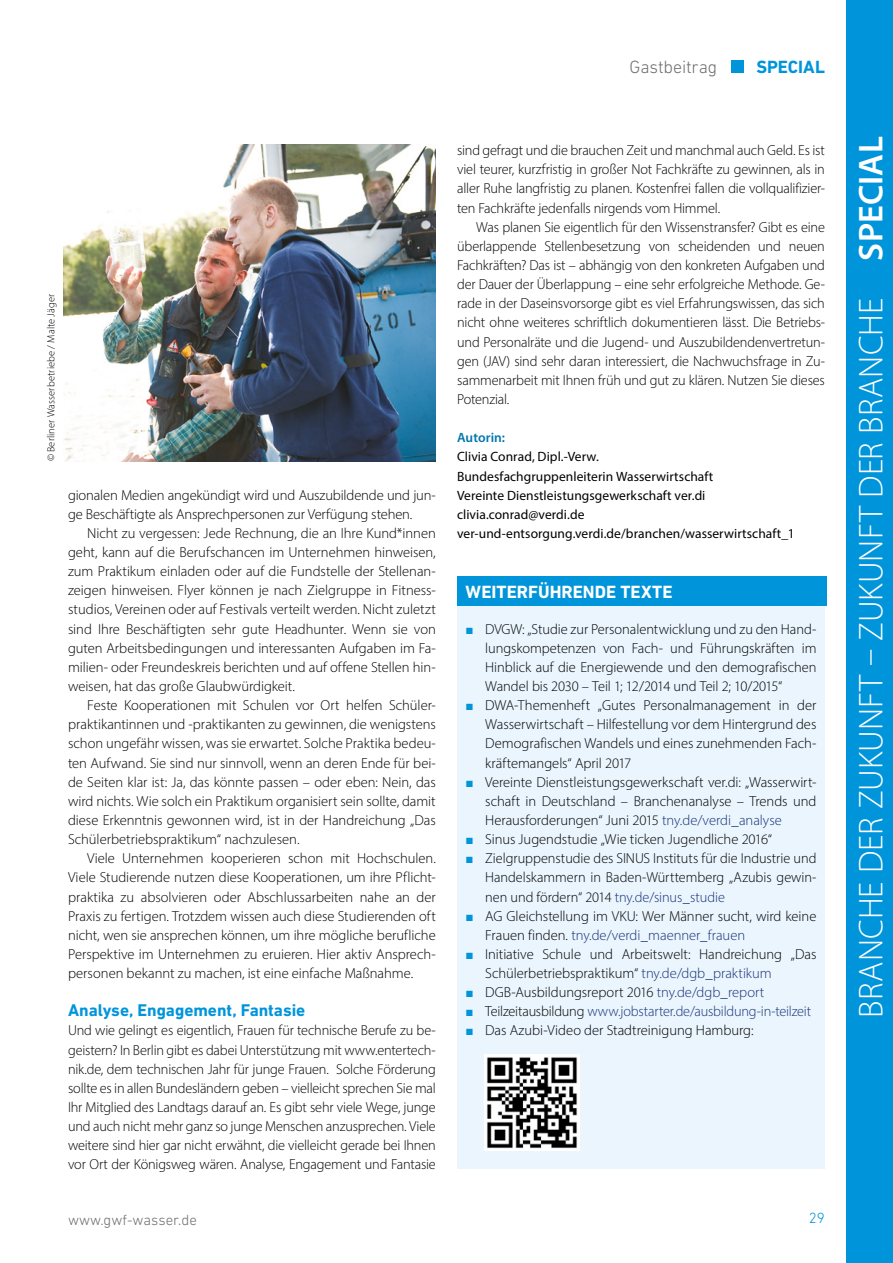
<style>
.page{position:relative;width:893px;height:1263px;background:#fff}
.page>*{position:absolute;margin:0;border:0;box-sizing:border-box;transform-origin:0 0}
.t1{font:300 34.5px "Myriad Pro";letter-spacing:.005em;color:#fff}
.WA_Headline_Infokast{font:700 18px "DIN Next W1 G";color:#fff}
.t2{font:300 18px "DIN Next LT Pro";letter-spacing:-.01em;color:#706f6f}
.t3{font:700 18px "DIN Next LT Pro";color:#0095db}
.WA_Subline_Fokus{font:700 17.25px "DIN Next W1 G";letter-spacing:-.005em;color:#0095db}
.t4{font:300 15px "DIN Next LT Pro";color:#706f6f}
.t5{font:300 15px "DIN Next LT Pro";color:#0095db}
.WA_Fließtext_Einzug{font:300 14.55px/19.2px "Myriad Pro";letter-spacing:-.005em;color:#000;text-align:justify}
.WA_Fließtext{font:300 14.55px/19.2px "Myriad Pro";letter-spacing:-.015em;color:#000;text-align:justify}
.t6{font:300 14.55px "Myriad Pro";letter-spacing:-.015em;color:#193279}
.WA_Kontakt{font:13.5px "Myriad Pro";letter-spacing:.005em;color:#000}
.WA_Kontakt_Head{font:600 13.5px "Myriad Pro";letter-spacing:.005em;color:#0076af}
.WA_BU{font:300 10.5px "Myriad Pro";letter-spacing:.01em;color:#000}
.s1{color:#0095db}
.s2{color:#193279}
.s3{color:#000}
.s4{font-weight:600}
</style>
<div class="page">
<div style="left:731px;top:60px;width:12px;height:13px;background:#0095db"></div>
<div style="left:846px;top:0;width:47px;height:1263px;background:#0095db"></div>
<div style="left:457px;top:582px;width:368px;height:587px;background:#eaf5fd"></div>
<div style="left:457px;top:576px;width:370px;height:30px;background:#0095db"></div>
<img style="left:64px;top:145px;width:372px;height:316px">
<img style="left:484px;top:1054px;width:96px;height:96px">
<p class="t2" style="left:630px;top:57px;width:89px">Gastbeitrag</p>
<p class="t3" style="left:756px;top:56px;width:70px">SPECIAL</p>
<p class="WA_BU" style="left:45px;top:461px;width:169px;rotate:-90deg">© Berliner Wasserbetriebe / Malte Jäger</p>
<p class="WA_Fließtext_Einzug" style="left:68px;top:485px;width:369px">gionalen Medien angekündigt wird und Auszubildende und jun&shy;ge Beschäftigte als Ansprechpersonen zur Verfügung stehen.</p>
<p class="WA_Fließtext_Einzug" style="left:68px;top:523px;width:369px;text-indent:19px">Nicht zu vergessen: Jede Rechnung, die an Ihre Kund*innen geht, kann auf die Berufschancen im Unternehmen hinweisen, zum Praktikum einladen oder auf die Fundstelle der Stellenan&shy;zeigen hinweisen. Flyer können je nach Zielgruppe in Fitness&shy;studios, Vereinen oder auf Festivals verteilt werden. Nicht zuletzt sind Ihre Beschäftigten sehr gute Headhunter. Wenn sie von guten Arbeitsbedingungen und interessanten Aufgaben im Fa&shy;milien- oder Freundeskreis berichten und auf offene Stellen hin&shy;weisen, hat das große Glaubwürdigkeit.</p>
<p class="WA_Fließtext_Einzug" style="left:68px;top:695px;width:369px;text-indent:19px">Feste Kooperationen mit Schulen vor Ort helfen Schüler&shy;praktikantinnen und -praktikanten zu gewinnen, die wenigstens schon ungefähr wissen, was sie erwartet. Solche Praktika bedeu&shy;ten Aufwand. Sie sind nur sinnvoll, wenn an deren Ende für bei&shy;de Seiten klar ist: Ja, das könnte passen – oder eben: Nein, das wird nichts. Wie solch ein Praktikum organisiert sein sollte, damit diese Erkenntnis gewonnen wird, ist in der Handreichung „Das Schülerbetriebspraktikum“ nachzulesen.</p>
<p class="WA_Fließtext_Einzug" style="left:68px;top:849px;width:369px;text-indent:19px">Viele Unternehmen kooperieren schon mit Hochschulen.<br>Viele Studierende nutzen diese Kooperationen, um ihre Pflicht&shy;praktika zu absolvieren oder Abschlussarbeiten nahe an der Praxis zu fertigen. Trotzdem wissen auch diese Studierenden oft nicht, wen sie ansprechen können, um ihre mögliche berufliche Perspektive im Unternehmen zu eruieren. Hier aktiv Ansprech&shy;personen bekannt zu machen, ist eine einfache Maßnahme.</p>
<p class="WA_Subline_Fokus" style="left:68px;top:1000px;width:239px">Analyse, Engagement, Fantasie</p>
<p class="WA_Fließtext" style="left:68px;top:1021px;width:369px">Und wie gelingt es eigentlich, Frauen für technische Berufe zu be&shy;geistern? In Berlin gibt es dabei Unterstützung mit www.entertech&shy;nik.de, dem technischen Jahr für junge Frauen. Solche Förderung sollte es in allen Bundesländern geben – vielleicht sprechen Sie mal Ihr Mitglied des Landtags darauf an. Es gibt sehr viele Wege, junge und auch nicht mehr ganz so junge Menschen anzusprechen. Viele weitere sind hier gar nicht erwähnt, die vielleicht gerade bei Ihnen vor Ort der Königsweg wären. Analyse, Engagement und Fantasie</p>
<p class="WA_Fließtext" style="left:457px;top:141px;width:369px">sind gefragt und die brauchen Zeit und manchmal auch Geld. Es ist viel teurer, kurzfristig in großer Not Fachkräfte zu gewinnen, als in aller Ruhe langfristig zu planen. Kostenfrei fallen die vollqualifizier&shy;ten Fachkräfte jedenfalls nirgends vom Himmel.</p>
<p class="WA_Fließtext_Einzug" style="left:457px;top:217px;width:369px;text-indent:19px">Was planen Sie eigentlich für den Wissenstransfer? Gibt es eine überlappende Stellenbesetzung von scheidenden und neuen Fachkräften? Das ist – abhängig von den konkreten Aufgaben und der Dauer der Überlappung – eine sehr erfolgreiche Methode. Ge&shy;rade in der Daseinsvorsorge gibt es viel Erfahrungswissen, das sich nicht ohne weiteres schriftlich dokumentieren lässt. Die Betriebs&shy;und Personalräte und die Jugend- und Auszubildendenvertretun&shy;gen (JAV) sind sehr daran interessiert, die Nachwuchsfrage in Zu&shy;sammenarbeit mit Ihnen früh und gut zu klären. Nutzen Sie dieses Potenzial.</p>
<p class="WA_Kontakt_Head" style="left:457px;top:429px;width:49px">Autorin:</p>
<p class="WA_Kontakt" style="left:457px;top:448px;width:143px">Clivia Conrad, Dipl.-Verw.</p>
<p class="WA_Kontakt" style="left:457px;top:468px;width:258px">Bundesfachgruppenleiterin Wasserwirtschaft</p>
<p class="WA_Kontakt" style="left:457px;top:487px;width:250px">Vereinte Dienstleistungsgewerkschaft ver.di</p>
<p class="WA_Kontakt" style="left:457px;top:506px;width:129px">clivia.conrad@verdi.de</p>
<p class="WA_Kontakt" style="left:457px;top:525px;width:339px">ver-und-entsorgung.verdi.de/branchen/wasserwirtschaft_1</p>
<p class="WA_Headline_Infokast" style="left:466px;top:581px;width:208px">WEITERFÜHRENDE TEXTE</p>
<p class="WA_Fließtext_Einzug" style="left:485px;top:619px;width:333px;text-indent:-19px"><span class="s1">■</span> DVGW: „Studie zur Personalentwicklung und zu den Hand&shy;lungskompetenzen von Fach- und Führungskräften im Hinblick auf die Energiewende und den demografischen Wandel bis 2030 – Teil 1; 12/2014 und Teil 2; 10/2015“</p>
<p class="WA_Fließtext_Einzug" style="left:485px;top:695px;width:333px;text-indent:-19px"><span class="s1">■</span> DWA-Themenheft „Gutes Personalmanagement in der Wasserwirtschaft – Hilfestellung vor dem Hintergrund des Demografischen Wandels und eines zunehmenden Fach&shy;kräftemangels“ April 2017</p>
<p class="WA_Fließtext_Einzug" style="left:485px;top:772px;width:333px;text-indent:-19px"><span class="s1">■</span> Vereinte Dienstleistungsgewerkschaft ver.di: „Wasserwirt&shy;schaft in Deutschland – Branchenanalyse – Trends und Herausforderungen“ Juni 2015 <span class="s2">tny.de/verdi_analyse</span></p>
<p class="WA_Fließtext_Einzug" style="left:466px;top:829px;width:307px"><span class="s1">■</span> Sinus Jugendstudie „Wie ticken Jugendliche 2016“</p>
<p class="WA_Fließtext_Einzug" style="left:485px;top:849px;width:333px;text-indent:-19px"><span class="s1">■</span> Zielgruppenstudie des SINUS Instituts für die Industrie und Handelskammern in Baden-Württemberg „Azubis gewin&shy;nen und fördern“ 2014 <span class="s2">tny.de/sinus_studie</span></p>
<p class="WA_Fließtext_Einzug" style="left:485px;top:906px;width:333px;text-indent:-19px"><span class="s1">■</span> AG Gleichstellung im VKU: Wer Männer sucht, wird keine<br>Frauen finden. <span class="s2">tny.de/verdi_maenner_frauen</span></p>
<p class="WA_Fließtext_Einzug" style="left:485px;top:944px;width:333px;text-indent:-19px"><span class="s1">■</span> Initiative Schule und Arbeitswelt: Handreichung „Das<br>Schülerbetriebspraktikum“ <span class="s2">tny.de/dgb_praktikum</span></p>
<p class="WA_Fließtext_Einzug" style="left:466px;top:983px;width:300px"><span class="s1">■</span> DGB-Ausbildungsreport 2016 <span class="s2">tny.de/dgb_report</span></p>
<p class="t6" style="left:466px;top:1003px;width:347px"><span class="s1">■</span> <span class="s3">Teilzeitausbildung</span> www.jobstarter.de/ausbildung-in-teilzeit</p>
<p class="WA_Fließtext_Einzug" style="left:466px;top:1021px;width:289px"><span class="s1">■</span> Das Azubi-Video der Stadtreinigung Hamburg:</p>
<p class="t4" style="left:68px;top:1211px;width:130px">www.gwf-wasser.de</p>
<p class="t5" style="left:809px;top:1209px;width:17px">29</p>
<h1 class="t1" style="left:850px;top:1017px;width:882px;rotate:-90deg">BRANCHE DER ZUKUNFT – ZUKUNFT DER BRANCHE <span class="s4">SPECIAL</span></h1>
</div>
